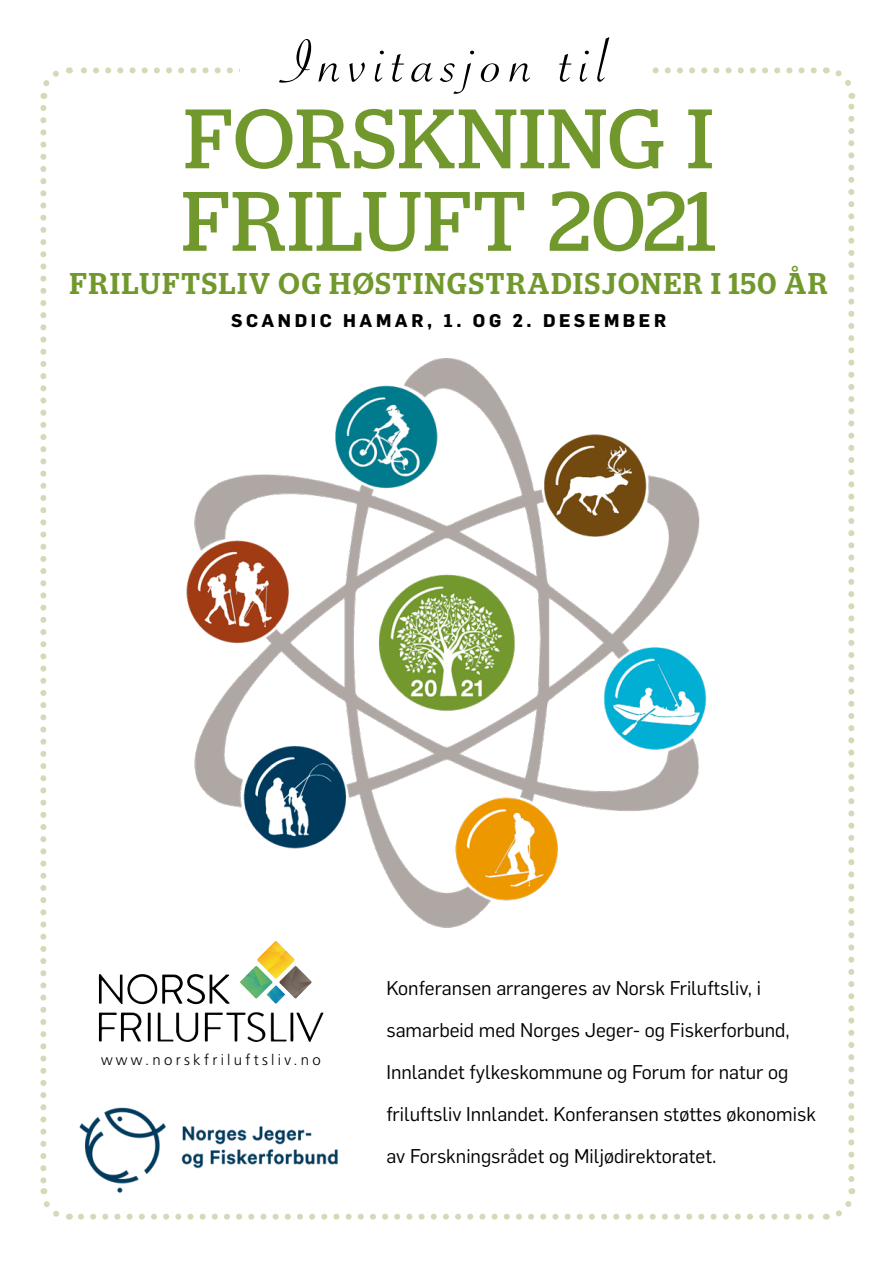
<style>
.page{position:relative;width:893px;height:1263px;background:#fff}
.page>*{position:absolute;margin:0;border:0;box-sizing:border-box;transform-origin:0 0}
.t1{font:84px/82.5px "Stag";letter-spacing:.02em;color:#71982d}
.t2{font:64.5px "Savoye Let Plain";letter-spacing:.1em;color:#000;scale:1.11 1}
.t3{font:500 30px "Stag";letter-spacing:.07em;color:#71982d}
.t4{font:19.5px/42px "Flama";color:#000}
.t5{font:700 18px "Flama";letter-spacing:.2em;color:#000}
.t6{font:300 15px "Frutiger LT Std";letter-spacing:.22em;color:#000}
</style>
<div class="page">
<svg style="left:81px;top:1214px;width:733px;height:6px"></svg>
<svg style="left:40px;top:108px;width:30px;height:1112px"></svg>
<svg style="left:826px;top:1188px;width:30px;height:32px"></svg>
<svg style="left:825px;top:67px;width:31px;height:1112px"></svg>
<svg style="left:40px;top:67px;width:774px;height:32px"></svg>
<img style="left:186px;top:358px;width:521px;height:570px">
<img style="left:57px;top:1090px;width:281px;height:119px">
<img style="left:99px;top:941px;width:213px;height:63px">
<div style="left:240px;top:34px;width:409px;height:60px;background:#fff"></div>
<h2 class="t2" style="left:281px;top:20px;width:295px">Invitasjon til</h2>
<h1 class="t1" style="left:182px;top:97px;width:536px">FORSKNING I<br>FRILUFT 2021</h1>
<h3 class="t3" style="left:70px;top:266px;width:759px">FRILUFTSLIV OG HØSTINGSTRADISJONER I 150 ÅR</h3>
<p class="t5" style="left:231px;top:308px;width:437px">SCANDIC HAMAR, 1. OG 2. DESEMBER</p>
<p class="t6" style="left:101px;top:1051px;width:221px">www.norskfriluftsliv.no</p>
<p class="t4" style="left:386px;top:966px;width:431px">Konferansen arrangeres av Norsk Friluftsliv, i samarbeid med Norges Jeger- og Fiskerforbund, Innlandet fylkeskommune og Forum for natur og friluftsliv Innlandet. Konferansen støttes økonomisk av Forskningsrådet og Miljødirektoratet.</p>
</div>
